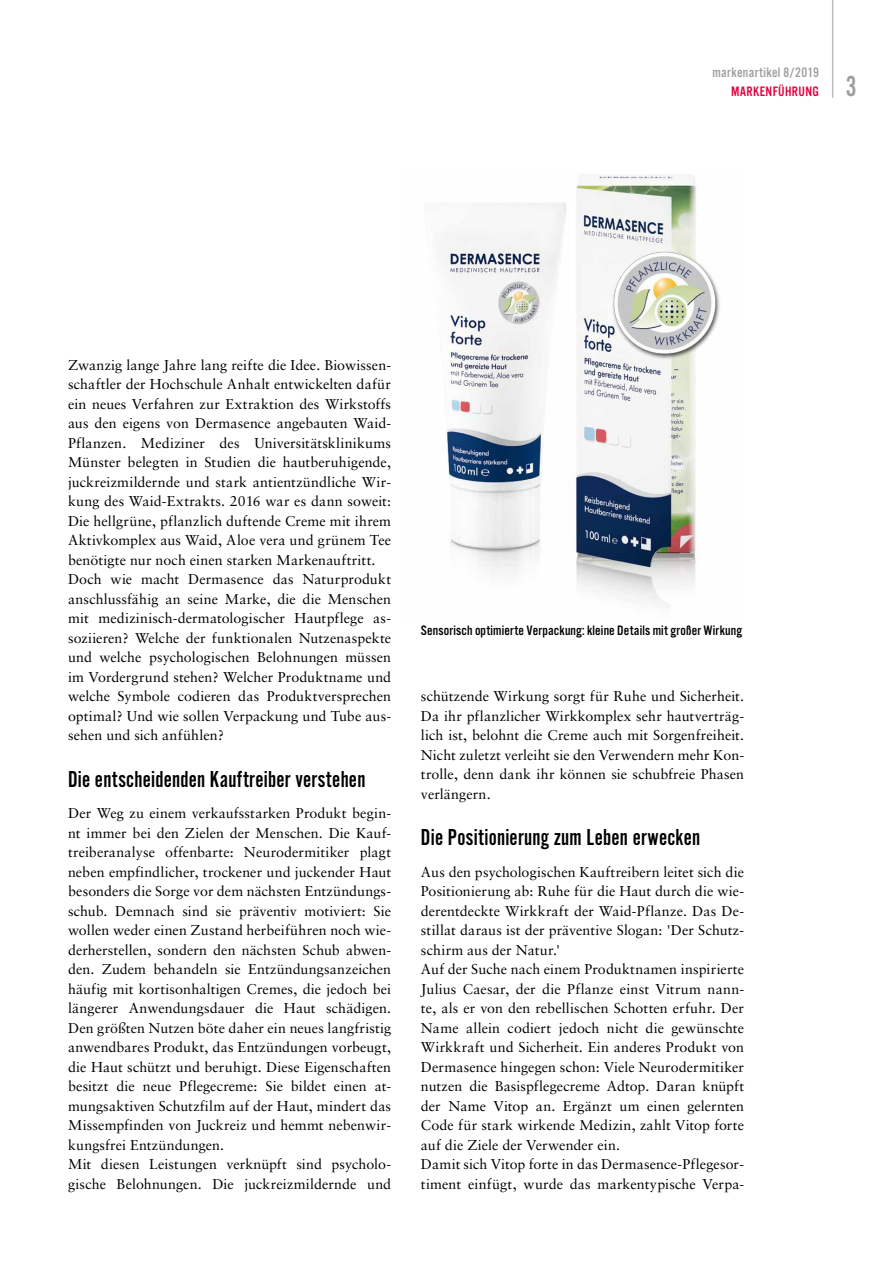
<style>
.page{position:relative;width:893px;height:1263px;background:#fff}
.page>*{position:absolute;margin:0;border:0;box-sizing:border-box;transform-origin:0 0}
.t1{font:24px "Alternate Got No 2 D";letter-spacing:.01em;color:#000}
.t2{font:14.25px/19.5px "Sabon";letter-spacing:.005em;color:#000}
.t3{font:14.25px "Alternate Got No 3 D";letter-spacing:.01em;color:#000}
.t4{font:14.25px/18.1px "Alternate Got No 3 D";letter-spacing:.025em;color:#9c9e9f}
.s1{color:#e20040}
.s2{font-family:"Alternate Got No 2 D";font-size:30px}
</style>
<div class="page">
<hr style="left:832px;top:0;width:1px;height:98px;background:#bbbdbe">
<img style="left:446px;top:175px;width:250px;height:430px">
<img style="left:611px;top:251px;width:109px;height:109px">
<p class="t4" style="left:731px;top:63px;width:127px;text-indent:-19px">markenartikel 8/2019<br><span class="s1">Markenführung</span> <span class="s2">3</span></p>
<p class="t2" style="left:68px;top:355px;width:325px">Zwanzig lange Jahre lang reifte die Idee. Biowissen&shy;schaftler der Hochschule Anhalt entwickelten dafür ein neues Verfahren zur Extraktion des Wirkstoffs aus den eigens von Dermasence angebauten Waid-Pflanzen. Mediziner des Universitätsklinikums Münster belegten in Studien die hautberuhigende, juckreizmildernde und stark antientzündliche Wir&shy;kung des Waid-Extrakts. 2016 war es dann soweit:<br>Die hellgrüne, pflanzlich duftende Creme mit ihrem Aktivkomplex aus Waid, Aloe vera und grünem Tee benötigte nur noch einen starken Markenauftritt.<br>Doch wie macht Dermasence das Naturprodukt anschlussfähig an seine Marke, die die Menschen mit medizinisch-dermatologischer Hautpflege as&shy;soziieren? Welche der funktionalen Nutzenaspekte und welche psychologischen Belohnungen müssen im Vordergrund stehen? Welcher Produktname und welche Symbole codieren das Produktversprechen optimal? Und wie sollen Verpackung und Tube aus&shy;sehen und sich anfühlen?</p>
<h1 class="t1" style="left:68px;top:766px;width:299px">Die entscheidenden Kauftreiber verstehen</h1>
<p class="t2" style="left:68px;top:803px;width:325px">Der Weg zu einem verkaufsstarken Produkt begin&shy;nt immer bei den Zielen der Menschen. Die Kauf&shy;treiberanalyse offenbarte: Neurodermitiker plagt neben empfindlicher, trockener und juckender Haut besonders die Sorge vor dem nächsten Entzündungs&shy;schub. Demnach sind sie präventiv motiviert: Sie wollen weder einen Zustand herbeiführen noch wie&shy;derherstellen, sondern den nächsten Schub abwen&shy;den. Zudem behandeln sie Entzündungsanzeichen häufig mit kortisonhaltigen Cremes, die jedoch bei längerer Anwendungsdauer die Haut schädigen.<br>Den größten Nutzen böte daher ein neues langfristig anwendbares Produkt, das Entzündungen vorbeugt, die Haut schützt und beruhigt. Diese Eigenschaften besitzt die neue Pflegecreme: Sie bildet einen at&shy;mungsaktiven Schutzfilm auf der Haut, mindert das Missempfinden von Juckreiz und hemmt nebenwir&shy;kungsfrei Entzündungen.<br>Mit diesen Leistungen verknüpft sind psycholo&shy;gische Belohnungen. Die juckreizmildernde und</p>
<p class="t3" style="left:421px;top:622px;width:323px">Sensorisch optimierte Verpackung: kleine Details mit großer Wirkung</p>
<p class="t2" style="left:421px;top:686px;width:325px;text-align:justify">schützende Wirkung sorgt für Ruhe und Sicherheit.<br>Da ihr pflanzlicher Wirkkomplex sehr hautverträg&shy;lich ist, belohnt die Creme auch mit Sorgenfreiheit.<br>Nicht zuletzt verleiht sie den Verwendern mehr Kon&shy;trolle, denn dank ihr können sie schubfreie Phasen verlängern.</p>
<h1 class="t1" style="left:421px;top:825px;width:281px">Die Positionierung zum Leben erwecken</h1>
<p class="t2" style="left:421px;top:862px;width:325px">Aus den psychologischen Kauftreibern leitet sich die Positionierung ab: Ruhe für die Haut durch die wie&shy;derentdeckte Wirkkraft der Waid-Pflanze. Das De&shy;stillat daraus ist der präventive Slogan: 'Der Schutz&shy;schirm aus der Natur.'<br>Auf der Suche nach einem Produktnamen inspirierte Julius Caesar, der die Pflanze einst Vitrum nann&shy;te, als er von den rebellischen Schotten erfuhr. Der Name allein codiert jedoch nicht die gewünschte Wirkkraft und Sicherheit. Ein anderes Produkt von Dermasence hingegen schon: Viele Neurodermitiker nutzen die Basispflegecreme Adtop. Daran knüpft der Name Vitop an. Ergänzt um einen gelernten Code für stark wirkende Medizin, zahlt Vitop forte auf die Ziele der Verwender ein.<br>Damit sich Vitop forte in das Dermasence-Pflegesor&shy;timent einfügt, wurde das markentypische Verpa-</p>
</div>
